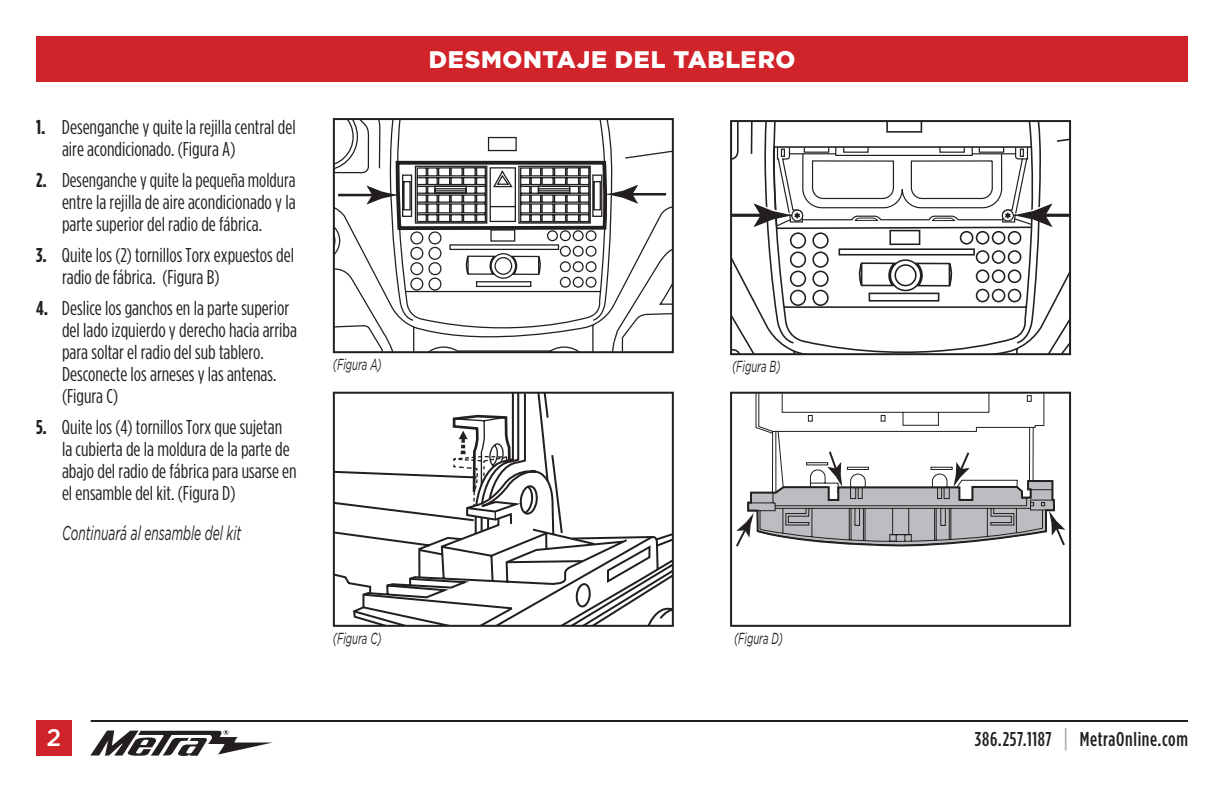
<style>
.page{position:relative;width:1224px;height:792px;background:#fff}
.page>*{position:absolute;margin:0;border:0;box-sizing:border-box;transform-origin:0 0}
.t1{font:900 24px "Gotham";letter-spacing:.03em;color:#fff}
.t2{font:500 24px "Gotham";color:#fff}
.t3{font:20px/22px "Gotham Condensed";color:#231f20}
.t4{font:500 20px "Gotham Condensed";letter-spacing:.03em;color:#231f20}
.t5{font:italic 20px "Gotham";color:#231f20;scale:.6 1}
.t6{font:italic 16px "Gotham";color:#231f20;scale:.6 1}
.s1{font-weight:700}
.s2{font-size:26px;color:#a8a9ad}
</style>
<div class="page">
<div style="left:36px;top:36px;width:1152px;height:45px;background:#d1232a"></div>
<svg style="left:90px;top:730px;width:183px;height:26px"></svg>
<hr style="left:91px;top:720px;width:1097px;height:2px;background:#231f20">
<div style="left:36px;top:720px;width:36px;height:36px;background:#d1232a"></div>
<svg style="left:336px;top:121px;width:335px;height:229px"></svg>
<hr style="left:628px;top:193px;width:38px;height:3px;background:#231f20">
<hr style="left:338px;top:194px;width:39px;height:2px;background:#231f20">
<svg style="left:367px;top:159px;width:271px;height:129px"></svg>
<div style="left:333px;top:118px;width:341px;height:235px;border:2px solid #231f20"></div>
<svg style="left:733px;top:123px;width:335px;height:229px"></svg>
<hr style="left:1040px;top:212px;width:30px;height:3px;background:#fff">
<hr style="left:1040px;top:214px;width:30px;height:3px;background:#231f20">
<hr style="left:731px;top:212px;width:35px;height:3px;background:#fff">
<hr style="left:731px;top:214px;width:35px;height:3px;background:#231f20">
<svg style="left:754px;top:145px;width:298px;height:83px"></svg>
<div style="left:730px;top:120px;width:341px;height:235px;border:2px solid #231f20"></div>
<svg style="left:336px;top:395px;width:335px;height:229px"></svg>
<svg style="left:451px;top:413px;width:61px;height:93px"></svg>
<div style="left:333px;top:392px;width:341px;height:235px;border:2px solid #231f20"></div>
<svg style="left:755px;top:395px;width:290px;height:54px"></svg>
<svg style="left:736px;top:449px;width:329px;height:98px"></svg>
<div style="left:730px;top:392px;width:341px;height:235px;border:2px solid #231f20"></div>
<p class="t3" style="left:62px;top:116px;width:235px;text-indent:-26px"><span class="s1">1.</span> Desenganche y quite la rejilla central del aire acondicionado. (Figura A)</p>
<p class="t3" style="left:62px;top:169px;width:235px;text-align:justify;text-indent:-26px"><span class="s1">2.</span> Desenganche y quite la pequeña moldura entre la rejilla de aire acondicionado y la parte superior del radio de fábrica.</p>
<p class="t3" style="left:62px;top:244px;width:234px;text-indent:-26px"><span class="s1">3.</span> Quite los (2) tornillos Torx expuestos del radio de fábrica. (Figura B)</p>
<p class="t3" style="left:62px;top:297px;width:236px;text-indent:-26px"><span class="s1">4.</span> Deslice los ganchos en la parte superior del lado izquierdo y derecho hacia arriba para soltar el radio del sub tablero.<br>Desconecte los arneses y las antenas. (Figura C)</p>
<p class="t3" style="left:62px;top:416px;width:236px;text-indent:-26px"><span class="s1">5.</span> Quite los (4) tornillos Torx que sujetan la cubierta de la moldura de la parte de abajo del radio de fábrica para usarse en el ensamble del kit. (Figura D)</p>
<p class="t5" style="left:62px;top:522px;width:301px">Continuará al ensamble del kit</p>
<p class="t1" style="left:429px;top:46px;width:368px">DESMONTAJE DEL TABLERO</p>
<p class="t6" style="left:333px;top:356px;width:83px">(Figura A)</p>
<p class="t6" style="left:732px;top:358px;width:82px">(Figura B)</p>
<p class="t6" style="left:333px;top:630px;width:83px">(Figura C)</p>
<p class="t6" style="left:734px;top:630px;width:83px">(Figura D)</p>
<p class="t2" style="left:47px;top:723px;width:16px">2</p>
<p class="t4" style="left:975px;top:728px;width:215px">386.257.1187 <span class="s2">|</span> MetraOnline.com</p>
</div>
